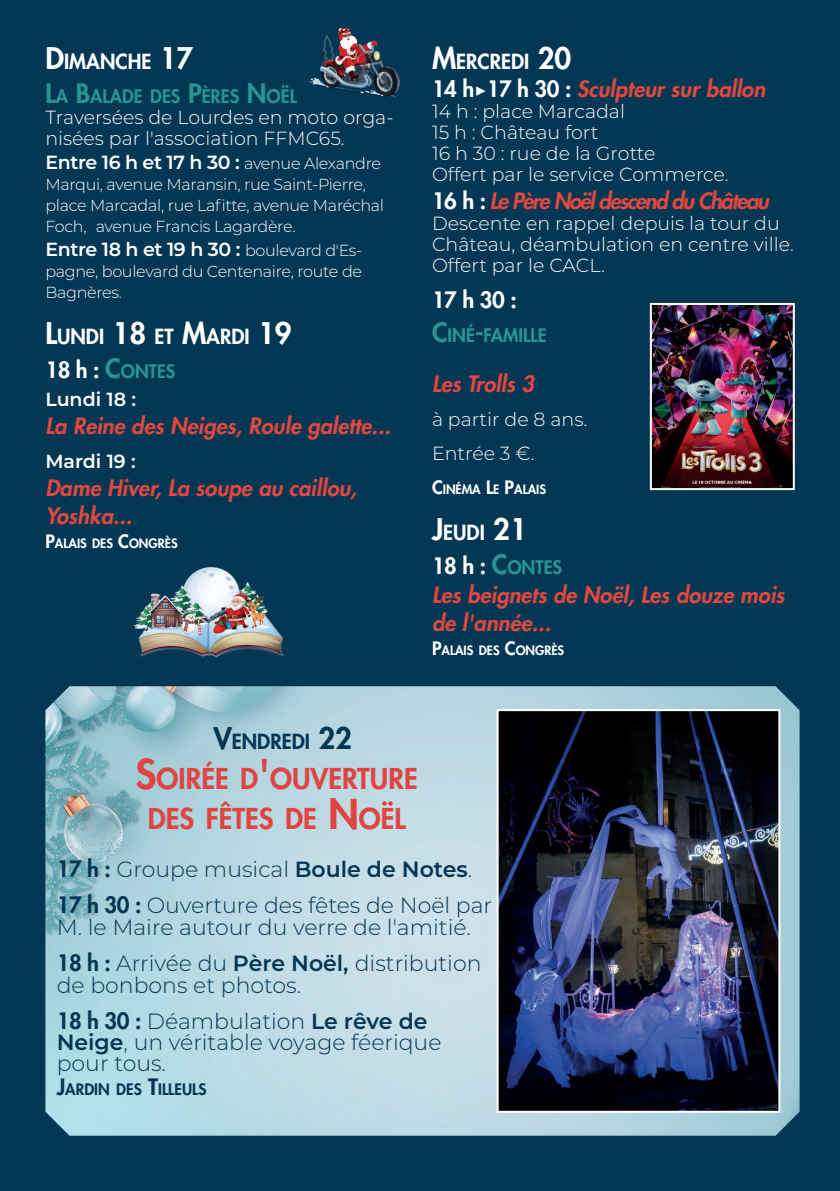
<style>
.page{position:relative;width:840px;height:1191px;background:#fff}
.page>*{position:absolute;margin:0;border:0;box-sizing:border-box;transform-origin:0 0}
.t1{font:800 28px/40px "Futura Std";color:#df4540;text-align:center}
.t2{font:300 22px/36px "Montserrat";color:#043653}
.t3{font:italic 800 22px/28px "Futura Std";color:#e14840}
.t4{font:italic 800 22px "Futura Std";letter-spacing:-.06em;color:#e14840}
.t5{font:800 22px "Futura Std";color:#fff}
.t6{font:800 20.2px "Futura Std";color:#fff}
.t7{font:800 20.2px "Futura Std";color:#043653}
.t8{font:300 19px/21px "Montserrat";color:#fff}
.t9{font:600 19px "Montserrat";letter-spacing:-.02em;color:#fff}
.t10{font:800 18.2px "Futura Std";color:#289493}
.t11{font:300 16px/21px "Montserrat";letter-spacing:-.02em;color:#fff}
.t12{font:800 15.4px "Futura Std";color:#043653}
.t13{font:800 12.6px "Futura Std";color:#fff}
.s1{font-size:29px}
.s2{font-size:26px}
.s3{font-weight:300;font-size:16px}
.s4{font-weight:400;font-size:14px;color:#043653}
.s5{font-size:22px;color:#fff}
.s6{font-size:18px}
.s7{font-style:normal;color:#fff}
.s8{font-family:"Montserrat";font-weight:600;font-style:normal;color:#fff}
.s9{font-size:40px}
.s10{font-family:"Futura Std";font-weight:800}
.s11{font-weight:600}
.s12{font-size:22px}
</style>
<div class="page">
<div style="left:0;top:0;width:839px;height:1191px;background:#033753"></div>
<img style="left:652px;top:306px;width:139px;height:181px">
<div style="left:649px;top:303px;width:145px;height:187px;border:2px solid #fff"></div>
<img style="left:134px;top:567px;width:149px;height:91px">
<img style="left:303px;top:28px;width:96px;height:68px">
<img style="left:45px;top:686px;width:754px;height:449px">
<img style="left:499px;top:712px;width:278px;height:397px">
<div style="left:496px;top:709px;width:284px;height:403px;border:2px solid #fff"></div>
<p class="t6" style="left:45px;top:49px;width:149px"><span class="s1">D</span>IMANCHE <span class="s1">17</span></p>
<p class="t10" style="left:45px;top:85px;width:252px"><span class="s2">L</span>A <span class="s2">B</span>ALADE DES <span class="s2">P</span>ÈRES <span class="s2">N</span>OËL</p>
<p class="t8" style="left:45px;top:106px;width:349px">Traversées de Lourdes en moto orga&shy;nisées par l'association FFMC65.</p>
<p class="t9" style="left:45px;top:149px;width:337px">Entre 16 h et 17 h 30 : <span class="s3">avenue Alexandre</span></p>
<p class="t11" style="left:45px;top:174px;width:340px">Marqui, avenue Maransin, rue Saint-Pierre, place Marcadal, rue Lafitte, avenue Maréchal<br>Foch, <span class="s4">r</span>avenue Francis Lagardère.</p>
<p class="t9" style="left:45px;top:236px;width:318px">Entre 18 h et 19 h 30 : <span class="s3">boulevard d'Es-</span></p>
<p class="t11" style="left:45px;top:261px;width:318px">pagne, boulevard du Centenaire, route de<br>Bagnères.</p>
<p class="t6" style="left:45px;top:324px;width:247px"><span class="s1">L</span>UNDI <span class="s1">18</span> ET <span class="s1">M</span>ARDI <span class="s1">19</span></p>
<p class="t10" style="left:45px;top:360px;width:131px"><span class="s5">18 h :</span> <span class="s2">C</span>ONTES</p>
<p class="t9" style="left:45px;top:386px;width:92px">Lundi 18 :</p>
<p class="t3" style="left:45px;top:413px;width:346px">La Reine des Neiges, Roule galette...</p>
<p class="t9" style="left:45px;top:448px;width:92px">Mardi 19 :</p>
<p class="t3" style="left:45px;top:475px;width:313px">Dame Hiver, La soupe au caillou,<br>Yoshka...</p>
<p class="t13" style="left:45px;top:536px;width:133px"><span class="s6">P</span>ALAIS DES <span class="s6">C</span>ONGRÈS</p>
<p class="t6" style="left:432px;top:49px;width:141px"><span class="s1">M</span>ERCREDI <span class="s1">20</span></p>
<p class="t3" style="left:432px;top:76px;width:334px"><span class="s7">14 h</span><span class="s8">▶</span><span class="s7">17 h 30 :</span> Sculpteur sur ballon</p>
<p class="t8" style="left:432px;top:100px;width:298px">14 h : place Marcadal<br>15 h : Château fort<br>16 h 30 : rue de la Grotte<br>Offert par le service Commerce.</p>
<p class="t4" style="left:432px;top:187px;width:338px"><span class="s7">16 h :</span> Le Père Noël descend du Château</p>
<p class="t8" style="left:432px;top:212px;width:363px">Descente en rappel depuis la tour du<br>Château, déambulation en centre ville.<br>Offert par le CACL.</p>
<p class="t5" style="left:432px;top:286px;width:86px">17 h 30 :</p>
<p class="t10" style="left:432px;top:324px;width:116px"><span class="s2">C</span>INÉ<span class="s2">-</span>FAMILLE</p>
<p class="t3" style="left:432px;top:371px;width:104px">Les Trolls 3</p>
<p class="t8" style="left:432px;top:402px;width:157px;line-height:34px">à partir de 8 ans.<br>Entrée 3 €.</p>
<p class="t13" style="left:432px;top:482px;width:115px"><span class="s6">C</span>INÉMA <span class="s6">L</span>E <span class="s6">P</span>ALAIS</p>
<p class="t6" style="left:432px;top:520px;width:96px"><span class="s1">J</span>EUDI <span class="s1">21</span></p>
<p class="t10" style="left:432px;top:556px;width:131px"><span class="s5">18 h :</span> <span class="s2">C</span>ONTES</p>
<p class="t3" style="left:432px;top:581px;width:354px">Les beignets de Noël, Les douze mois de l'année...</p>
<p class="t13" style="left:432px;top:642px;width:133px"><span class="s6">P</span>ALAIS DES <span class="s6">C</span>ONGRÈS</p>
<p class="t7" style="left:213px;top:728px;width:140px"><span class="s1">V</span>ENDREDI <span class="s1">22</span></p>
<h1 class="t1" style="left:135px;top:758px;width:283px"><span class="s9">S</span>OIRÉE D<span class="s9">'</span>OUVERTURE<br>DES FÊTES DE <span class="s9">N</span>OËL</h1>
<p class="t2" style="left:57px;top:850px;width:437px"><span class="s10">17 h :</span> Groupe musical <span class="s11">Boule de Notes</span>.<br><span class="s10">17 h 30 :</span> Ouverture des fêtes de Noël par</p>
<p class="t2" style="left:57px;top:908px;width:426px">M. le Maire autour du verre de l'amitié.<br><span class="s10">18 h :</span> Arrivée du <span class="s11">Père Noël,</span> distribution</p>
<p class="t2" style="left:57px;top:966px;width:372px">de bonbons et photos.<br><span class="s10">18 h 30 :</span> Déambulation <span class="s11">Le rêve de</span></p>
<p class="t2" style="left:57px;top:1031px;width:386px;line-height:21px"><span class="s11">Neige</span>, un véritable voyage féerique pour tous.</p>
<p class="t12" style="left:57px;top:1079px;width:143px"><span class="s12">J</span>ARDIN DES <span class="s12">T</span>ILLEULS</p>
</div>
